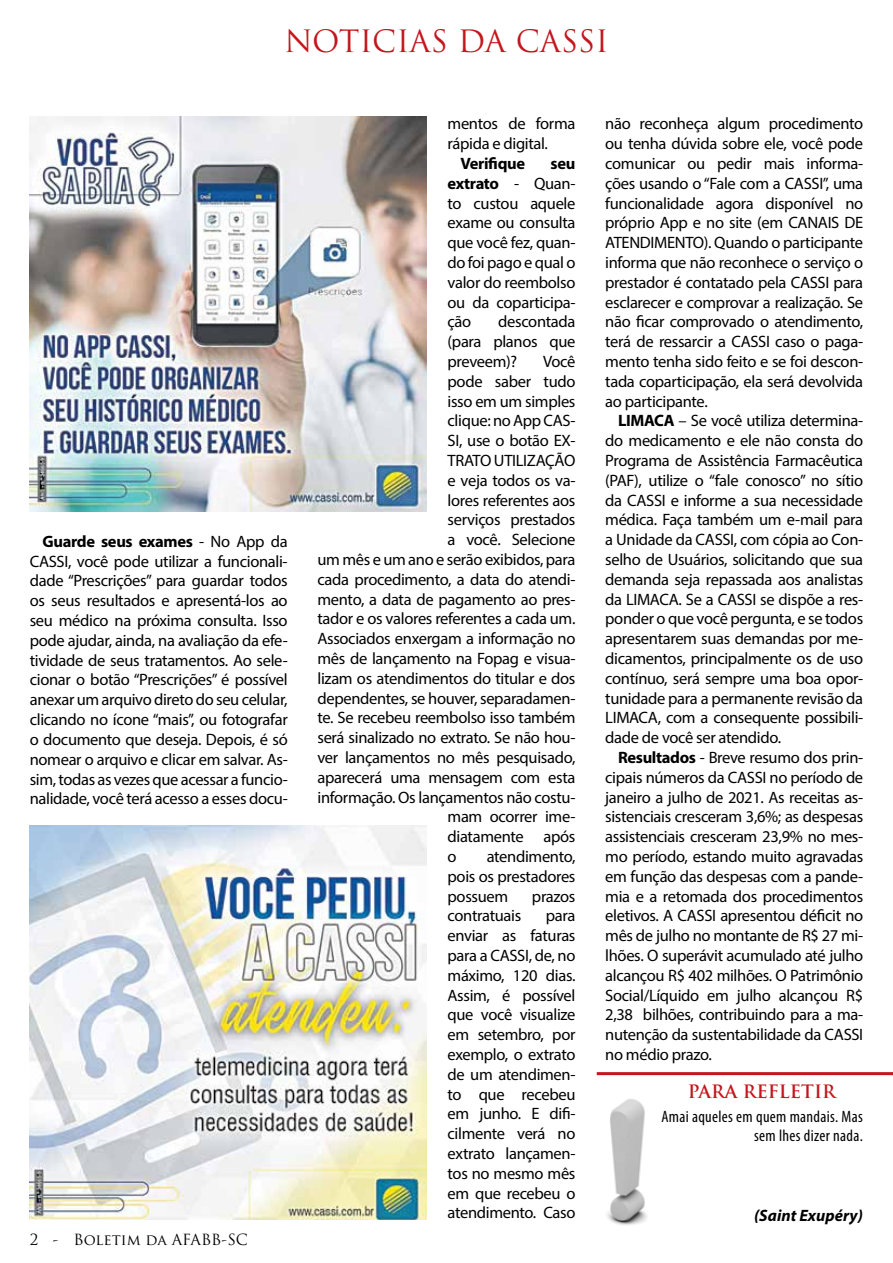
<style>
.page{position:relative;width:893px;height:1263px;background:#fff}
.page>*{position:absolute;margin:0;border:0;box-sizing:border-box;transform-origin:0 0}
.t1{font:30px "Trajan Pro";color:#c4161c}
.t2{font:700 18px "Trajan Pro";color:#c4161c}
.t3{font:16.5px/19.8px "Myriad Pro";letter-spacing:-.02em;color:#000;text-align:justify}
.t4{font:condensed 16.5px/19.8px "Myriad Pro";letter-spacing:.02em;color:#000;text-align:right}
.t5{font:italic 700 16.5px "Myriad Pro";color:#000}
.t6{font:700 16.5px "Myriad Pro";letter-spacing:-.02em;color:#000}
.t7{font:15px "Trajan Pro";color:#000}
.s1{font-weight:700}
</style>
<div class="page">
<img style="left:607px;top:1099px;width:40px;height:126px">
<hr style="left:597px;top:1072px;width:296px;height:3px;background:#c4161c">
<img style="left:30px;top:117px;width:396px;height:394px">
<img style="left:30px;top:825px;width:396px;height:394px">
<h1 class="t1" style="left:284px;top:22px;width:326px">NOTICIAS DA CASSI</h1>
<p class="t3" style="left:30px;top:531px;width:259px;text-indent:13px"><span class="s1">Guarde seus exames</span> - No App da CASSI, você pode utilizar a funcionali&shy;dade “Prescrições” para guardar todos os seus resultados e apresentá-los ao seu médico na próxima consulta. Isso pode ajudar, ainda, na avaliação da efe&shy;tividade de seus tratamentos. Ao sele&shy;cionar o botão “Prescrições” é possível anexar um arquivo direto do seu celular, clicando no ícone “mais”, ou fotografar o documento que deseja. Depois, é só nomear o arquivo e clicar em salvar. As&shy;sim, todas as vezes que acessar a funcio&shy;nalidade, você terá acesso a esses docu-</p>
<p class="t7" style="left:30px;top:1229px;width:220px">2 - Boletim da AFABB-SC</p>
<p class="t3" style="left:448px;top:114px;width:129px">mentos de forma rápida e digital.</p>
<p class="t6" style="left:460px;top:153px;width:66px">Verifique</p>
<p class="t3" style="left:448px;top:153px;width:129px;text-indent:103px"><span class="s1">seu extrato</span> - Quan&shy;to custou aquele exame ou consulta que você fez, quan&shy;do foi pago e qual o valor do reembolso ou da coparticipa&shy;ção</p>
<p class="t3" style="left:448px;top:312px;width:129px;text-indent:51px">descontada (para planos que preveem)?</p>
<p class="t3" style="left:543px;top:351px;width:34px">Você</p>
<p class="t3" style="left:448px;top:371px;width:129px">pode saber tudo</p>
<p class="t3" style="left:448px;top:391px;width:129px">isso em um simples</p>
<p class="t3" style="left:448px;top:411px;width:129px">clique: no App CAS-</p>
<p class="t3" style="left:448px;top:430px;width:129px">SI, use o botão EX-</p>
<p class="t3" style="left:448px;top:450px;width:129px">TRATO UTILIZAÇÃO</p>
<p class="t3" style="left:448px;top:470px;width:129px">e veja todos os va-</p>
<p class="t3" style="left:448px;top:490px;width:129px">lores referentes aos</p>
<p class="t3" style="left:448px;top:510px;width:129px">serviços prestados</p>
<p class="t3" style="left:448px;top:529px;width:129px">a você. Selecione</p>
<p class="t3" style="left:317px;top:549px;width:259px">um mês e um ano e serão exibidos, para</p>
<p class="t3" style="left:317px;top:569px;width:259px">cada procedimento, a data do atendi-</p>
<p class="t3" style="left:317px;top:589px;width:259px">mento, a data de pagamento ao pres-</p>
<p class="t3" style="left:317px;top:609px;width:259px">tador e os valores referentes a cada um.</p>
<p class="t3" style="left:317px;top:628px;width:259px">Associados enxergam a informação no</p>
<p class="t3" style="left:317px;top:648px;width:259px">mês de lançamento na Fopag e visua-</p>
<p class="t3" style="left:317px;top:668px;width:259px">lizam os atendimentos do titular e dos</p>
<p class="t3" style="left:317px;top:688px;width:259px">dependentes, se houver, separadamen-</p>
<p class="t3" style="left:317px;top:708px;width:259px">te. Se recebeu reembolso isso também</p>
<p class="t3" style="left:317px;top:727px;width:259px">será sinalizado no extrato. Se não hou-</p>
<p class="t3" style="left:317px;top:747px;width:259px">ver lançamentos no mês pesquisado,</p>
<p class="t3" style="left:317px;top:767px;width:259px">aparecerá uma mensagem com esta</p>
<p class="t3" style="left:317px;top:787px;width:259px">informação. Os lançamentos não costu-</p>
<p class="t3" style="left:448px;top:807px;width:129px">mam ocorrer ime-</p>
<p class="t3" style="left:448px;top:826px;width:129px">diatamente após</p>
<p class="t3" style="left:448px;top:846px;width:11px">o</p>
<p class="t3" style="left:448px;top:846px;width:129px;text-indent:39px">atendimento, pois os prestadores possuem</p>
<p class="t3" style="left:532px;top:886px;width:45px">prazos</p>
<p class="t3" style="left:448px;top:906px;width:75px">contratuais</p>
<p class="t3" style="left:448px;top:906px;width:129px;text-indent:98px">para enviar as faturas para a CASSI, de, no máximo, 120 dias.<br>Assim, é possível que você visualize em setembro, por exemplo, o extrato de um atendimen&shy;to que recebeu em junho. E difi&shy;cilmente verá no extrato lançamen&shy;tos no mesmo mês em que recebeu o atendimento. Caso</p>
<p class="t3" style="left:605px;top:114px;width:259px">não reconheça algum procedimento ou tenha dúvida sobre ele, você pode comunicar ou pedir mais informa&shy;ções usando o “Fale com a CASSI”, uma funcionalidade agora disponível no próprio App e no site (em CANAIS DE ATENDIMENTO). Quando o participante informa que não reconhece o serviço o prestador é contatado pela CASSI para esclarecer e comprovar a realização. Se não ficar comprovado o atendimento, terá de ressarcir a CASSI caso o paga&shy;mento tenha sido feito e se foi descon&shy;tada coparticipação, ela será devolvida ao participante.</p>
<p class="t3" style="left:605px;top:411px;width:259px;text-indent:13px"><span class="s1">LIMACA</span> – Se você utiliza determina&shy;do medicamento e ele não consta do Programa de Assistência Farmacêutica (PAF), utilize o “fale conosco” no sítio da CASSI e informe a sua necessidade médica. Faça também um e-mail para a Unidade da CASSI, com cópia ao Con&shy;selho de Usuários, solicitando que sua demanda seja repassada aos analistas da LIMACA. Se a CASSI se dispõe a res&shy;ponder o que você pergunta, e se todos apresentarem suas demandas por me&shy;dicamentos, principalmente os de uso contínuo, será sempre uma boa opor&shy;tunidade para a permanente revisão da LIMACA, com a consequente possibili&shy;dade de você ser atendido.</p>
<p class="t3" style="left:605px;top:747px;width:259px;text-indent:13px"><span class="s1">Resultados</span> - Breve resumo dos prin&shy;cipais números da CASSI no período de janeiro a julho de 2021. As receitas as&shy;sistenciais cresceram 3,6%; as despesas assistenciais cresceram 23,9% no mes&shy;mo período, estando muito agravadas em função das despesas com a pande&shy;mia e a retomada dos procedimentos eletivos. A CASSI apresentou déficit no mês de julho no montante de R$ 27 mi&shy;lhões. O superávit acumulado até julho alcançou R$ 402 milhões. O Patrimônio Social/Líquido em julho alcançou R$ 2,38 bilhões, contribuindo para a ma&shy;nutenção da sustentabilidade da CASSI no médio prazo.</p>
<p class="t2" style="left:688px;top:1081px;width:150px">PARA REFLETIR</p>
<p class="t4" style="left:661px;top:1106px;width:203px">Amai aqueles em quem mandais. Mas sem lhes dizer nada.</p>
<p class="t5" style="left:754px;top:1204px;width:110px">(Saint Exupéry)</p>
</div>
